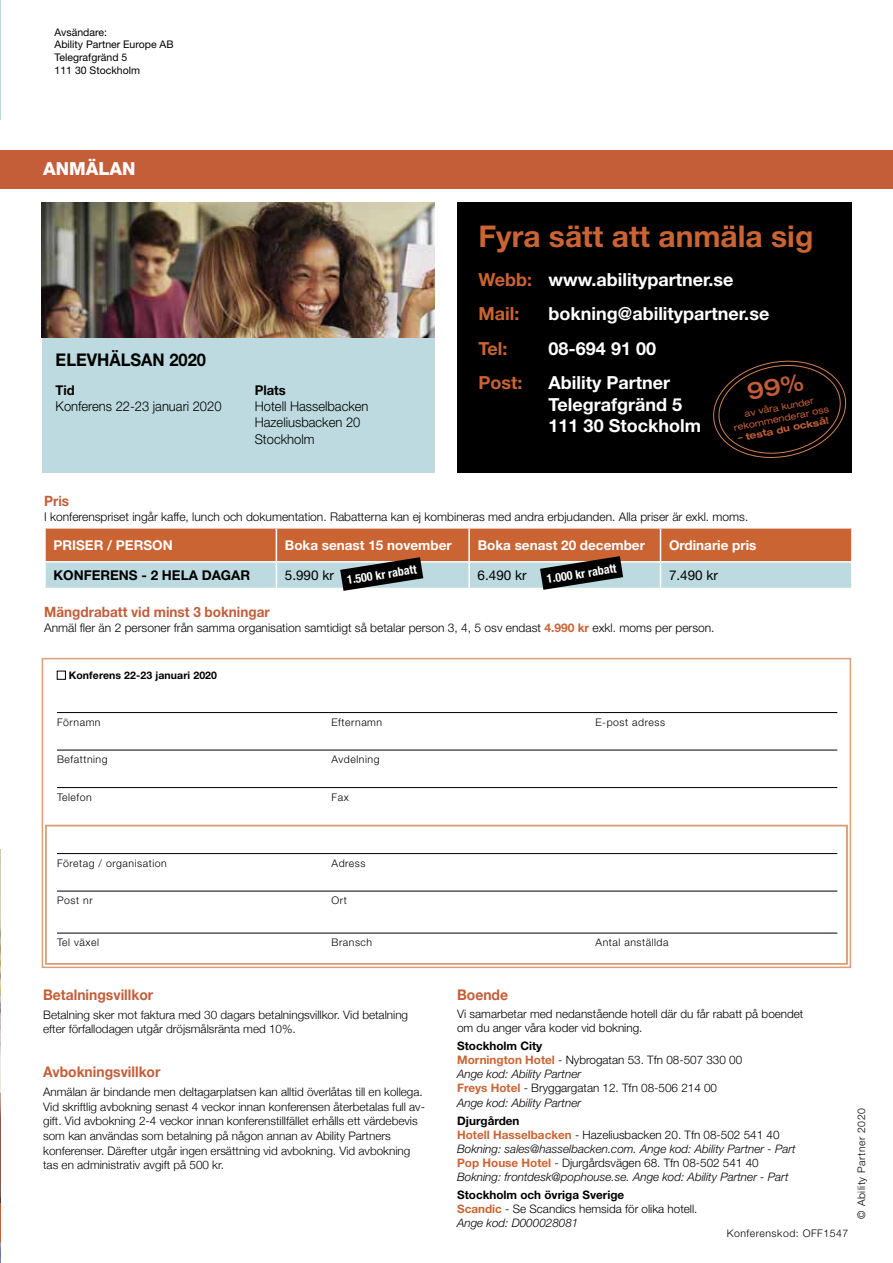
<style>
.page{position:relative;width:893px;height:1263px;background:#fff}
.page>*{position:absolute;margin:0;border:0;box-sizing:border-box;transform-origin:0 0}
.t1{font:700 30px "Helvetica Neue LT Std";color:#cb6433}
.t2{font:700 18px/21.6px "Helvetica Neue LT Std";color:#fff}
.t3{font:700 18px "Helvetica Neue LT Std";color:#cb6433}
.t4{font:800 18px "Helvetica Neue LT Std";color:#fff}
.t5{font:700 17.55px "Helvetica Neue LT Std";color:#000;scale:.94 1}
.t6{font:700 14.7px "Helvetica Neue";color:#c35e39;scale:.95 1}
.t7{font:700 14.25px "Helvetica Neue LT Std";color:#c35e39;scale:.95 1}
.t8{font:300 13.5px/16.2px "Helvetica Neue LT Std";color:#000;scale:.96 1}
.t9{font:700 13.5px "Helvetica Neue LT Std";color:#fff}
.t10{font:13.5px "Helvetica Neue LT Std";color:#000}
.t11{font:700 13.5px "Helvetica Neue LT Std";color:#000}
.t12{font:700 13.5px "Helvetica Neue LT Std";color:#000;scale:.96 1}
.t13{font:300 12px "Helvetica Neue LT Std";color:#000}
.t14{font:700 condensed 12px "Helvetica Neue";color:#fff}
.t15{font:300 11.7px/14.7px "Helvetica Neue";color:#000}
.t16{font:300 11.7px/14.1px "Helvetica Neue LT Std";color:#000}
.t17{font:italic 300 11.7px/14.1px "Helvetica Neue LT Std";color:#000}
.t18{font:300 10.5px "Helvetica Neue LT Std";letter-spacing:.05em;color:#000}
.t19{font:10.5px/12.6px "Helvetica Neue LT Std";color:#000}
.t20{font:700 10.5px "Helvetica Neue LT Std";letter-spacing:.01em;color:#000}
.t21{font:expanded 9.3px/11.1px "Helvetica Neue";color:#c35e39;text-align:center}
.t22{font:700 expanded 9.3px "Helvetica Neue";color:#c35e39}
.s1{color:#cb6433}
.s2{font-weight:700;color:#cb6433}
.s3{font-weight:700}
.s4{font-style:italic}
.s5{font-weight:700;font-style:normal}
.s6{font-weight:700;font-style:normal;color:#cb6433}
.s7{font-style:normal}
</style>
<div class="page">
<img style="left:0;top:849px;width:1px;height:414px">
<hr style="left:0;top:0;width:1px;height:119px;background:#bcdadf">
<hr style="left:0;top:1203px;width:1px;height:39px;background:#c35e39">
<div style="left:0;top:150px;width:892px;height:38px;background:#c35e39"></div>
<div style="left:43px;top:203px;width:392px;height:270px;background:#bcdadf"></div>
<div style="left:457px;top:203px;width:394px;height:270px;background:#000"></div>
<div style="left:42px;top:658px;width:809px;height:310px;border:2px solid #dba078"></div>
<div style="left:45px;top:825px;width:803px;height:139px;border:2px solid #dba078"></div>
<hr style="left:57px;top:712px;width:780px;height:1px;background:#000">
<hr style="left:57px;top:750px;width:780px;height:1px;background:#000">
<hr style="left:57px;top:787px;width:780px;height:1px;background:#000">
<hr style="left:57px;top:853px;width:780px;height:1px;background:#000">
<hr style="left:57px;top:891px;width:780px;height:1px;background:#000">
<hr style="left:57px;top:933px;width:780px;height:1px;background:#000">
<div style="left:57px;top:671px;width:9px;height:8px;border:1px solid #000"></div>
<svg style="left:45px;top:528px;width:807px;height:63px;background:#bd927b"></svg>
<img style="left:42px;top:202px;width:393px;height:136px">
<svg style="left:713px;top:360px;width:134px;height:98px"></svg>
<p class="t19" style="left:55px;top:26px;width:121px">Avsändare:<br>Ability Partner Europe AB<br>Telegrafgränd 5<br>111 30 Stockholm</p>
<h2 class="t4" style="left:43px;top:157px;width:94px">ANMÄLAN</h2>
<h3 class="t5" style="left:56px;top:349px;width:161px">ELEVHÄLSAN 2020</h3>
<p class="t12" style="left:56px;top:382px;width:21px">Tid</p>
<p class="t8" style="left:56px;top:398px;width:174px">Konferens 22-23 januari 2020</p>
<p class="t12" style="left:255px;top:382px;width:34px">Plats</p>
<p class="t8" style="left:255px;top:398px;width:120px">Hotell Hasselbacken<br>Hazeliusbacken 20<br>Stockholm</p>
<h1 class="t1" style="left:478px;top:218px;width:336px">Fyra sätt att anmäla sig</h1>
<h2 class="t2" style="left:478px;top:262px;width:257px;line-height:34.3px"><span class="s1">Webb:</span> www.abilitypartner.se<br><span class="s1">Mail:</span></h2>
<h2 class="t2" style="left:549px;top:303px;width:222px">bokning@abilitypartner.se</h2>
<h2 class="t3" style="left:478px;top:337px;width:30px">Tel:</h2>
<h2 class="t2" style="left:549px;top:337px;width:109px">08-694 91 00</h2>
<h2 class="t3" style="left:478px;top:372px;width:46px">Post:</h2>
<h2 class="t2" style="left:549px;top:372px;width:154px">Ability Partner<br>Telegrafgränd 5<br>111 30 Stockholm</h2>
<p class="t21" style="left:731px;top:411px;width:98px;rotate:-11deg">av våra kunder rekommenderar oss</p>
<p class="t22" style="left:737px;top:432px;width:94px;rotate:-11deg">– testa du också!</p>
<p class="t7" style="left:44px;top:492px;width:28px">Pris</p>
<p class="t13" style="left:44px;top:509px;width:706px">I konferenspriset ingår kaffe, lunch och dokumentation. Rabatterna kan ej kombineras med andra erbjudanden. Alla priser är exkl. moms.</p>
<p class="t9" style="left:53px;top:536px;width:121px">PRISER / PERSON</p>
<p class="t9" style="left:285px;top:536px;width:168px">Boka senast 15 november</p>
<p class="t9" style="left:478px;top:536px;width:169px">Boka senast 20 december</p>
<p class="t9" style="left:669px;top:536px;width:89px">Ordinarie pris</p>
<p class="t11" style="left:53px;top:567px;width:198px">KONFERENS - 2 HELA DAGAR</p>
<p class="t10" style="left:285px;top:567px;width:51px">5.990 kr</p>
<p class="t10" style="left:478px;top:567px;width:51px">6.490 kr</p>
<p class="t10" style="left:669px;top:567px;width:51px">7.490 kr</p>
<p class="t7" style="left:44px;top:603px;width:239px">Mängdrabatt vid minst 3 bokningar</p>
<p class="t13" style="left:44px;top:620px;width:672px">Anmäl fler än 2 personer från samma organisation samtidigt så betalar person 3, 4, 5 osv endast <span class="s2">4.990 kr</span> exkl. moms per person.</p>
<p class="t14" style="left:346px;top:573px;width:72px;rotate:-9deg">1.500 kr rabatt</p>
<p class="t14" style="left:546px;top:572px;width:72px;rotate:-9deg">1.000 kr rabatt</p>
<p class="t20" style="left:69px;top:669px;width:150px">Konferens 22-23 januari 2020</p>
<p class="t18" style="left:57px;top:715px;width:45px">Förnamn</p>
<p class="t18" style="left:332px;top:715px;width:52px">Efternamn</p>
<p class="t18" style="left:596px;top:715px;width:71px">E-post adress</p>
<p class="t18" style="left:57px;top:753px;width:52px">Befattning</p>
<p class="t18" style="left:332px;top:753px;width:49px">Avdelning</p>
<p class="t18" style="left:57px;top:790px;width:36px">Telefon</p>
<p class="t18" style="left:332px;top:790px;width:19px">Fax</p>
<p class="t18" style="left:57px;top:856px;width:111px">Företag / organisation</p>
<p class="t18" style="left:332px;top:856px;width:35px">Adress</p>
<p class="t18" style="left:57px;top:894px;width:37px">Post nr</p>
<p class="t18" style="left:332px;top:894px;width:17px">Ort</p>
<p class="t18" style="left:57px;top:936px;width:43px">Tel växel</p>
<p class="t18" style="left:332px;top:936px;width:42px">Bransch</p>
<p class="t18" style="left:596px;top:936px;width:75px">Antal anställda</p>
<p class="t6" style="left:43px;top:983px;width:117px">Betalningsvillkor</p>
<p class="t15" style="left:43px;top:1006px;width:366px">Betalning sker mot faktura med 30 dagars betalningsvillkor. Vid betalning efter förfallodagen utgår dröjsmålsränta med 10%.</p>
<p class="t6" style="left:43px;top:1060px;width:125px">Avbokningsvillkor</p>
<p class="t15" style="left:43px;top:1083px;width:383px">Anmälan är bindande men deltagarplatsen kan alltid överlåtas till en kollega.<br>Vid skriftlig avbokning senast 4 veckor innan konferensen återbetalas full av&shy;gift. Vid avbokning 2-4 veckor innan konferenstillfället erhålls ett värdebevis som kan användas som betalning på någon annan av Ability Partners konferenser. Därefter utgår ingen ersättning vid avbokning. Vid avbokning tas en administrativ avgift på 500 kr.</p>
<p class="t6" style="left:457px;top:983px;width:55px">Boende</p>
<p class="t16" style="left:457px;top:1007px;width:348px">Vi samarbetar med nedanstående hotell där du får rabatt på boendet om du anger våra koder vid bokning.</p>
<p class="t16" style="left:457px;top:1039px;width:287px"><span class="s3">Stockholm City<br></span><span class="s2">Mornington Hotel</span> - Nybrogatan 53. Tfn 08-507 330 00<br><span class="s4">Ange kod: Ability Partner<br></span><span class="s2">Freys Hotel</span> - Bryggargatan 12. Tfn 08-506 214 00<br><span class="s4">Ange kod: Ability Partner</span></p>
<p class="t17" style="left:457px;top:1113px;width:340px"><span class="s5">Djurgården<br></span><span class="s6">Hotell Hasselbacken</span> <span class="s7">- Hazeliusbacken 20. Tfn 08-502 541 40<br></span>Bokning: sales@hasselbacken.com. Ange kod: Ability Partner - Part <span class="s6">Pop House Hotel</span> <span class="s7">- Djurgårdsvägen 68. Tfn 08-502 541 40<br></span>Bokning: frontdesk@pophouse.se. Ange kod: Ability Partner - Part</p>
<p class="t16" style="left:457px;top:1187px;width:242px"><span class="s3">Stockholm och övriga Sverige<br></span><span class="s2">Scandic</span> - Se Scandics hemsida för olika hotell.<br><span class="s4">Ange kod: D000028081</span></p>
<p class="t18" style="left:727px;top:1227px;width:123px">Konferenskod: OFF1547</p>
<p class="t18" style="left:855px;top:1219px;width:112px;rotate:-90deg">© Ability Partner 2020</p>
</div>
